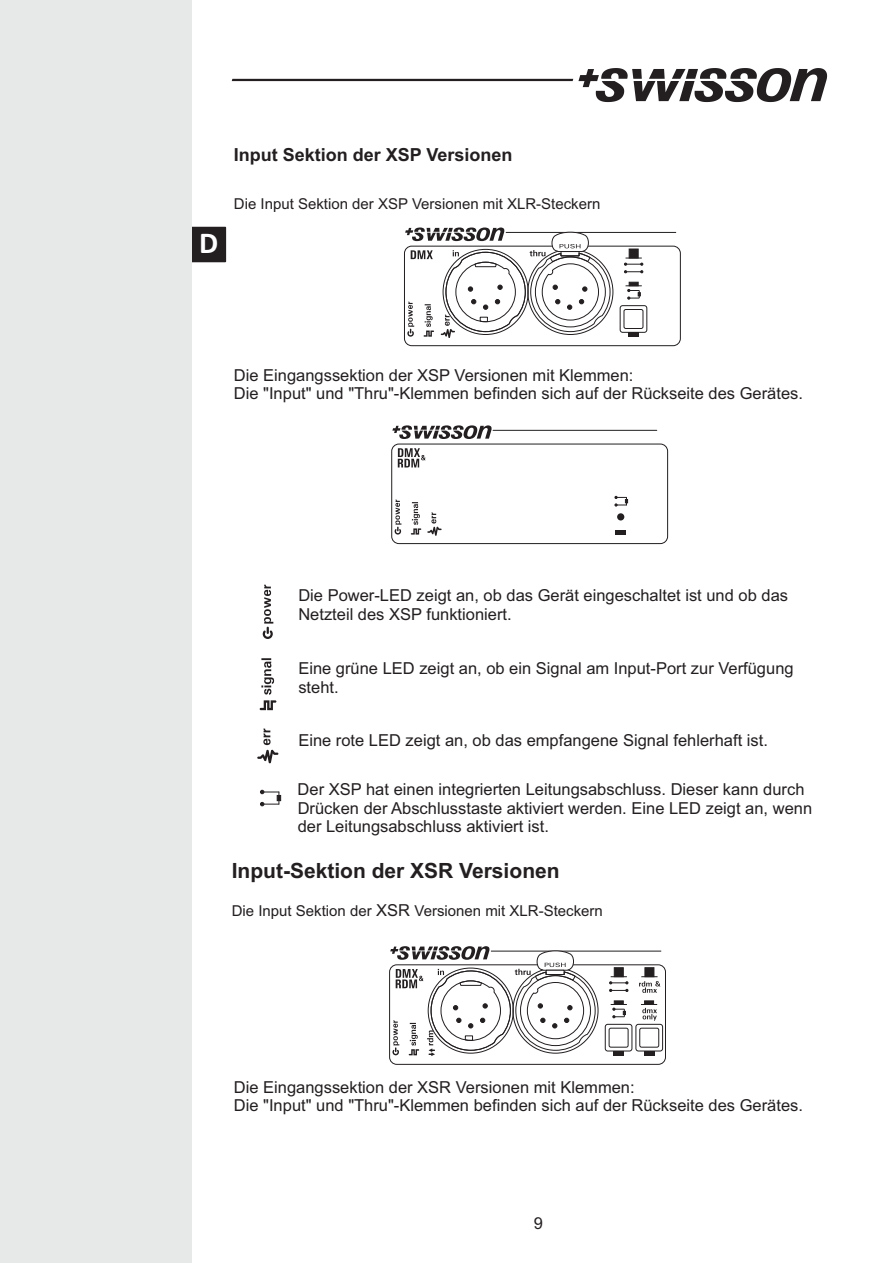
<style>
.page{position:relative;width:893px;height:1263px;background:#fff}
.page>*{position:absolute;margin:0;border:0;box-sizing:border-box;transform-origin:0 0}
.t1{font:700 30.3px "Calibri";color:#fff}
.t2{font:700 21px "Arial";color:#231f20}
.t3{font:700 18px "Arial";color:#231f20}
.t4{font:16.5px/18.5px "Arial";color:#231f20}
.t5{font:15px "Arial";color:#231f20}
.s1{font-size:16.5px}
</style>
<div class="page">
<svg style="left:232px;top:68px;width:595px;height:34px"></svg>
<div style="left:391px;top:444px;width:277px;height:100px;border:1px solid #231f20;border-radius:7px"></div>
<div style="left:616px;top:530px;width:10px;height:5px;background:#231f20"></div>
<svg style="left:392px;top:425px;width:100px;height:14px"></svg>
<svg style="left:395px;top:500px;width:6px;height:35px"></svg>
<svg style="left:411px;top:502px;width:10px;height:33px"></svg>
<hr style="left:493px;top:430px;width:164px;height:1px;background:#231f20">
<svg style="left:615px;top:496px;width:13px;height:10px"></svg>
<svg style="left:398px;top:448px;width:28px;height:19px"></svg>
<div style="left:617px;top:513px;width:7px;height:7px;background:#231f20;border-radius:50%"></div>
<svg style="left:427px;top:512px;width:15px;height:24px"></svg>
<div style="left:389px;top:964px;width:277px;height:101px;border:1px solid #231f20;border-radius:7px"></div>
<div style="left:605px;top:1024px;width:27px;height:27px;border:1px solid #231f20;border-radius:3px"></div>
<hr style="left:614px;top:1051px;width:10px;height:4px;background:#231f20">
<div style="left:635px;top:1024px;width:28px;height:27px;border:1px solid #231f20;border-radius:3px"></div>
<hr style="left:644px;top:1051px;width:10px;height:4px;background:#231f20">
<hr style="left:491px;top:951px;width:170px;height:1px;background:#231f20">
<svg style="left:609px;top:967px;width:19px;height:25px"></svg>
<svg style="left:611px;top:1000px;width:16px;height:18px"></svg>
<svg style="left:641px;top:1000px;width:16px;height:21px"></svg>
<svg style="left:639px;top:967px;width:21px;height:26px"></svg>
<div style="left:609px;top:1028px;width:19px;height:19px;border:1px solid #231f20;border-radius:2px"></div>
<div style="left:639px;top:1028px;width:20px;height:19px;border:1px solid #231f20;border-radius:2px"></div>
<svg style="left:390px;top:946px;width:206px;height:110px"></svg>
<svg style="left:263px;top:585px;width:10px;height:54px"></svg>
<svg style="left:260px;top:658px;width:16px;height:52px"></svg>
<svg style="left:257px;top:729px;width:21px;height:34px"></svg>
<svg style="left:260px;top:790px;width:21px;height:16px"></svg>
<div style="left:404px;top:246px;width:277px;height:100px;border:1px solid #231f20;border-radius:7px"></div>
<div style="left:620px;top:305px;width:27px;height:28px;border:1px solid #231f20;border-radius:3px"></div>
<div style="left:628px;top:332px;width:10px;height:5px;background:#231f20"></div>
<hr style="left:506px;top:232px;width:170px;height:1px;background:#231f20">
<svg style="left:624px;top:248px;width:19px;height:25px"></svg>
<svg style="left:626px;top:281px;width:16px;height:18px"></svg>
<div style="left:624px;top:309px;width:19px;height:20px;border:1px solid #231f20;border-radius:2px"></div>
<svg style="left:405px;top:227px;width:206px;height:111px"></svg>
<svg style="left:191px;top:226px;width:36px;height:37px"></svg>
<div style="left:0;top:0;width:191px;height:1263px;background:#e7e8e8"></div>
<h1 class="t1" style="left:199px;top:230px;width:21px">D</h1>
<p class="t3" style="left:234px;top:148px;width:280px">Input Sektion der XSP Versionen</p>
<p class="t5" style="left:234px;top:198px;width:368px">Die Input Sektion der XSP Versionen mit XLR-Steckern</p>
<p class="t4" style="left:234px;top:367px;width:571px">Die Eingangssektion der XSP Versionen mit Klemmen:<br>Die "Input" und "Thru"-Klemmen befinden sich auf der Rückseite des Gerätes.</p>
<p class="t4" style="left:298px;top:587px;width:491px">Die Power-LED zeigt an, ob das Gerät eingeschaltet ist und ob das<br>Netzteil des XSP funktioniert.</p>
<p class="t4" style="left:298px;top:660px;width:497px">Eine grüne LED zeigt an, ob ein Signal am Input-Port zur Verfügung steht.</p>
<p class="t4" style="left:298px;top:733px;width:471px">Eine rote LED zeigt an, ob das empfangene Signal fehlerhaft ist.</p>
<p class="t4" style="left:298px;top:782px;width:516px">Der XSP hat einen integrierten Leitungsabschluss. Dieser kann durch<br>Drücken der Abschlusstaste aktiviert werden. Eine LED zeigt an, wenn der Leitungsabschluss aktiviert ist.</p>
<p class="t2" style="left:232px;top:863px;width:329px">Input-Sektion der XSR Versionen</p>
<p class="t5" style="left:232px;top:905px;width:373px">Die Input Sektion der <span class="s1">XSR</span> Versionen mit XLR-Steckern</p>
<p class="t4" style="left:234px;top:1079px;width:571px">Die Eingangssektion der XSR Versionen mit Klemmen:<br>Die "Input" und "Thru"-Klemmen befinden sich auf der Rückseite des Gerätes.</p>
<p class="t4" style="left:534px;top:1215px;width:11px">9</p>
</div>
